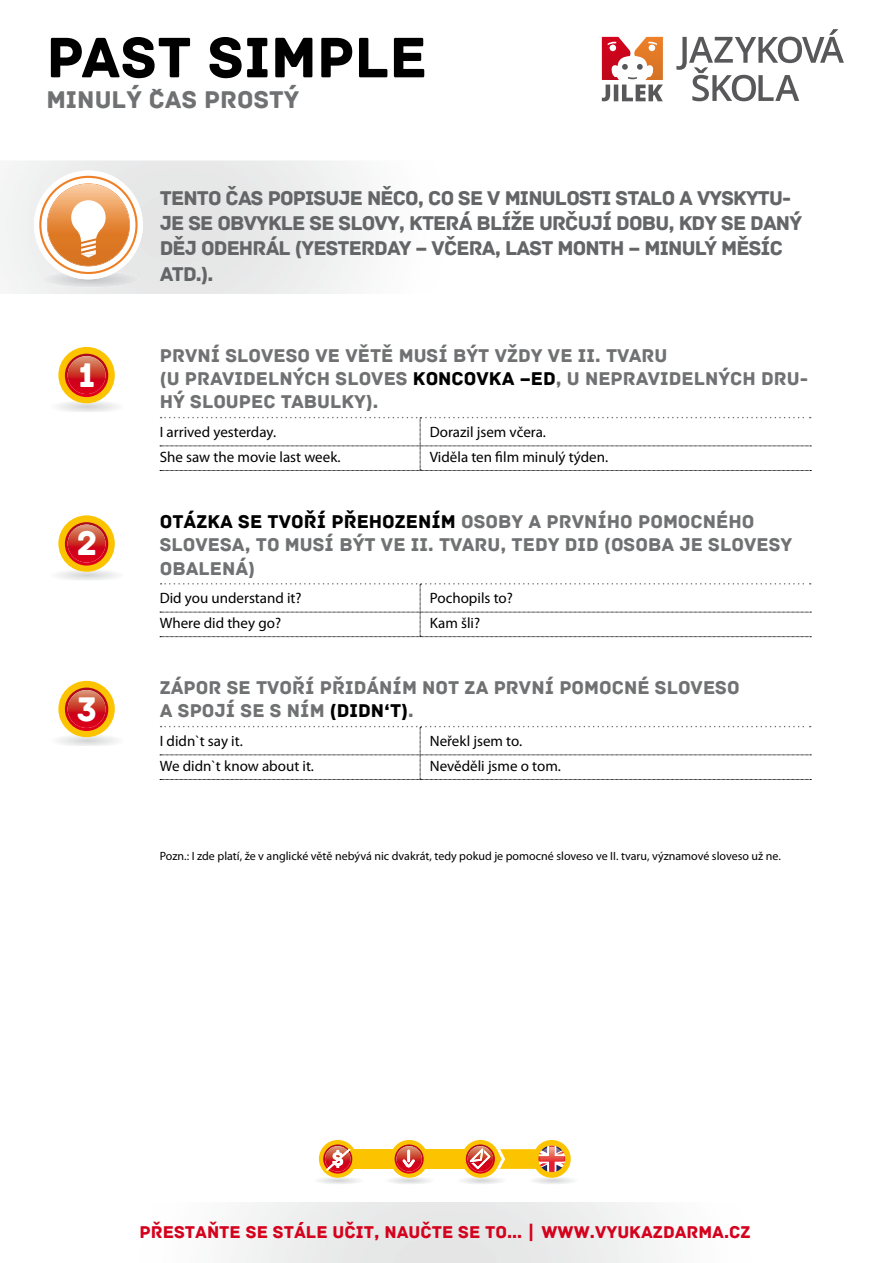
<style>
.page{position:relative;width:893px;height:1263px;background:#fff}
.page>*{position:absolute;margin:0;border:0;box-sizing:border-box;transform-origin:0 0}
.t1{font:60px "Archive";color:#000}
.t2{font:36px "Archive";color:#fff}
.t3{font:25.5px "Archive";color:#707172}
.t4{font:21px/25.2px "Archive";letter-spacing:-.04em;color:#646567}
.t5{font:19.5px "Archive";color:#707172}
.t6{font:19.5px "Archive";color:#000}
.t7{font:18px "Archive";color:#d4021d}
.t8{font:15px "Myriad Pro";color:#000}
.t9{font:12px "Myriad Pro";color:#000}
.s1{color:#000}
.s2{color:#707172}
</style>
<div class="page">
<svg style="left:34px;top:170px;width:109px;height:109px"></svg>
<svg style="left:602px;top:37px;width:61px;height:64px"></svg>
<svg style="left:676px;top:29px;width:168px;height:72px"></svg>
<div style="left:424px;top:1149px;width:42px;height:20px;background:#fcc400"></div>
<div style="left:352px;top:1149px;width:43px;height:20px;background:#fcc400"></div>
<svg style="left:319px;top:1140px;width:35px;height:38px"></svg>
<svg style="left:393px;top:1140px;width:33px;height:38px"></svg>
<svg style="left:464px;top:1140px;width:107px;height:38px"></svg>
<img style="left:540px;top:1147px;width:24px;height:24px">
<img style="left:325px;top:1146px;width:25px;height:25px">
<img style="left:328px;top:1150px;width:20px;height:19px">
<svg style="left:160px;top:417px;width:651px;height:54px"></svg>
<svg style="left:160px;top:583px;width:651px;height:54px"></svg>
<svg style="left:160px;top:726px;width:651px;height:54px"></svg>
<img style="left:58px;top:403px;width:59px;height:9px">
<svg style="left:58px;top:347px;width:57px;height:56px"></svg>
<img style="left:68px;top:356px;width:38px;height:38px;border-radius:19px">
<svg style="left:58px;top:515px;width:57px;height:57px"></svg>
<img style="left:68px;top:525px;width:38px;height:37px;border-radius:19px">
<img style="left:58px;top:737px;width:59px;height:9px">
<svg style="left:58px;top:681px;width:57px;height:56px"></svg>
<img style="left:68px;top:690px;width:38px;height:38px;border-radius:19px">
<h1 class="t1" style="left:46px;top:22px;width:382px">PAST SIMPLE</h1>
<h3 class="t3" style="left:46px;top:84px;width:254px">MINULÝ ČAS PROSTÝ</h3>
<h2 class="t2" style="left:78px;top:354px;width:19px">1</h2>
<h2 class="t2" style="left:77px;top:522px;width:22px">2</h2>
<h2 class="t2" style="left:77px;top:687px;width:22px">3</h2>
<p class="t4" style="left:160px;top:186px;width:644px">TENTO ČAS POPISUJE NĚCO, CO SE V MINULOSTI STALO A VYSKYTU-JE SE OBVYKLE SE SLOVY, KTERÁ BLÍŽE URČUJÍ DOBU, KDY SE DANÝ DĚJ ODEHRÁL (YESTERDAY – VČERA, LAST MONTH – MINULÝ MĚSÍC ATD.).</p>
<p class="t5" style="left:160px;top:344px;width:25px">PRVNÍ</p>
<p class="t5" style="left:225px;top:344px;width:13px">SLOVESO</p>
<p class="t5" style="left:315px;top:344px;width:43px">VE VĚTĚ</p>
<p class="t5" style="left:399px;top:344px;width:13px">MUSÍ</p>
<p class="t5" style="left:453px;top:344px;width:13px">BÝT</p>
<p class="t5" style="left:495px;top:344px;width:13px">VŽDY</p>
<p class="t5" style="left:548px;top:344px;width:71px">VE II. TVARU</p>
<p class="t5" style="left:160px;top:367px;width:39px">(U PRAVIDELNÝCH</p>
<p class="t5" style="left:336px;top:367px;width:13px">SLOVES</p>
<p class="t6" style="left:413px;top:367px;width:14px">KONCOVKA</p>
<p class="t5" style="left:520px;top:367px;width:79px"><span class="s1">–ED</span>, U NEPRAVIDELNÝCH</p>
<p class="t5" style="left:761px;top:367px;width:13px">DRU</p>
<p class="t5" style="left:800px;top:367px;width:10px">-</p>
<p class="t5" style="left:160px;top:390px;width:44px">HÝ SLOUPEC</p>
<p class="t5" style="left:281px;top:390px;width:14px">TABULKY</p>
<p class="t5" style="left:366px;top:390px;width:14px">).</p>
<p class="t8" style="left:160px;top:423px;width:118px">I arrived yesterday.</p>
<p class="t8" style="left:430px;top:423px;width:118px">Dorazil jsem včera.</p>
<p class="t8" style="left:160px;top:447px;width:182px">She saw the movie last week.</p>
<p class="t8" style="left:430px;top:447px;width:180px">Viděla ten film minulý týden.</p>
<p class="t6" style="left:160px;top:510px;width:121px">OTÁZKA SE TVO</p>
<p class="t6" style="left:304px;top:510px;width:66px">ŘÍ PŘEHO</p>
<p class="t6" style="left:395px;top:510px;width:24px">ZENÍM</p>
<p class="t5" style="left:461px;top:510px;width:14px">OSOBY</p>
<p class="t5" style="left:528px;top:510px;width:32px">A PRVNÍHO</p>
<p class="t5" style="left:638px;top:510px;width:14px">POMOCN</p>
<p class="t5" style="left:716px;top:510px;width:25px">ÉHO</p>
<p class="t5" style="left:160px;top:533px;width:14px">SLOVESA</p>
<p class="t5" style="left:245px;top:533px;width:53px">, TO MUSÍ</p>
<p class="t5" style="left:339px;top:533px;width:13px">BÝT</p>
<p class="t5" style="left:381px;top:533px;width:71px">VE II. TVARU</p>
<p class="t5" style="left:500px;top:533px;width:24px">, TEDY</p>
<p class="t5" style="left:565px;top:533px;width:60px">DID (OSOBA</p>
<p class="t5" style="left:679px;top:533px;width:42px">JE SLOVESY</p>
<p class="t5" style="left:160px;top:557px;width:14px">OBALENÁ</p>
<p class="t5" style="left:248px;top:557px;width:8px">)</p>
<p class="t8" style="left:160px;top:589px;width:143px">Did you understand it?</p>
<p class="t8" style="left:430px;top:589px;width:85px">Pochopils to?</p>
<p class="t8" style="left:160px;top:614px;width:123px">Where did they go?</p>
<p class="t8" style="left:430px;top:614px;width:52px">Kam šli?</p>
<p class="t5" style="left:160px;top:676px;width:14px">ZÁPOR</p>
<p class="t5" style="left:227px;top:676px;width:42px">SE TVO</p>
<p class="t5" style="left:292px;top:676px;width:66px">ŘÍ PŘIDÁNÍM</p>
<p class="t5" style="left:422px;top:676px;width:85px">NOT ZA PRVNÍ</p>
<p class="t5" style="left:559px;top:676px;width:14px">POMOCN</p>
<p class="t5" style="left:637px;top:676px;width:31px">É SLOVESO</p>
<p class="t5" style="left:160px;top:699px;width:31px">A SPOJÍ</p>
<p class="t5" style="left:241px;top:699px;width:41px">SE SNÍM</p>
<p class="t6" style="left:330px;top:699px;width:85px">(DIDN‘T)<span class="s2">.</span></p>
<p class="t8" style="left:160px;top:732px;width:84px">I didn`t say it.</p>
<p class="t8" style="left:430px;top:732px;width:94px">Neřekl jsem to.</p>
<p class="t8" style="left:160px;top:756px;width:156px">We didn`t know about it.</p>
<p class="t8" style="left:430px;top:756px;width:133px">Nevěděli jsme o tom.</p>
<p class="t9" style="left:160px;top:849px;width:623px">Pozn.: I zde platí, že v anglické větě nebývá nic dvakrát, tedy pokud je pomocné sloveso ve II. tvaru, významové sloveso už ne.</p>
<p class="t7" style="left:139px;top:1222px;width:613px">PŘESTAŇTE SE STÁLE UČIT, NAUČTE SE TO… | WWW.VYUKAZDARMA.CZ</p>
</div>
